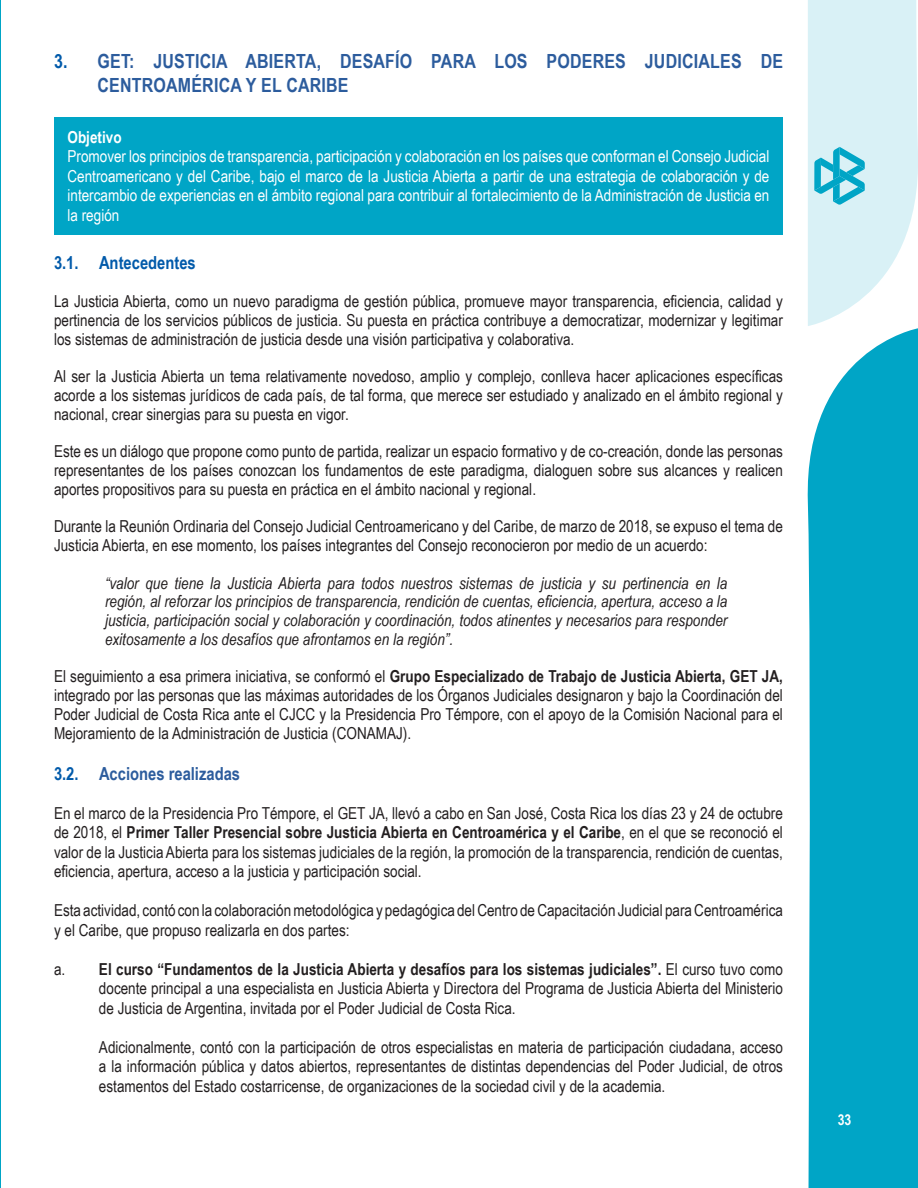
<style>
.page{position:relative;width:918px;height:1188px;background:#fff}
.page>*{position:absolute;margin:0;border:0;box-sizing:border-box;transform-origin:0 0}
.t1{font:700 19.5px/23.4px "Arial Narrow";letter-spacing:.01em;color:#2c5c9d}
.t2{font:700 18px "Arial Narrow";color:#2c5c9d}
.t3{font:700 18px "Arial Narrow";color:#015aaa}
.t4{font:16.5px/18.8px "Arial Narrow";color:#231f20;text-align:justify}
.t5{font:italic 16.5px/18.8px "Arial Narrow";color:#231f20;text-align:justify}
.t6{font:16.5px/19.5px "Arial Narrow";color:#fff;text-align:justify}
.t7{font:700 16.5px "Arial Narrow";color:#fff}
.t8{font:700 15px "Arial Narrow";color:#fff}
.s1{color:#015aaa}
.s2{font-weight:700}
.s3{font-family:"Minion Pro";font-weight:400;font-style:italic}
</style>
<div class="page">
<div style="left:54px;top:117px;width:729px;height:117px;background:#00a5c6"></div>
<div style="left:807px;top:328px;width:111px;height:860px;background:#00a5c6"></div>
<svg style="left:808px;top:0;width:110px;height:326px;background:#d5eff5"></svg>
<hr style="left:0;top:0;width:1px;height:1188px;background:#00a5c6">
<p class="t1" style="left:98px;top:49px;width:687px;text-indent:-44px"><span class="s1">3.</span> GET: JUSTICIA ABIERTA, DESAFÍO PARA LOS PODERES JUDICIALES DE<br>CENTROAMÉRICA Y EL CARIBE</p>
<p class="t7" style="left:68px;top:124px;width:56px">Objetivo</p>
<p class="t6" style="left:68px;top:146px;width:703px">Promover los principios de transparencia, participación y colaboración en los países que conforman el Consejo Judicial Centroamericano y del Caribe, bajo el marco de la Justicia Abierta a partir de una estrategia de colaboración y de intercambio de experiencias en el ámbito regional para contribuir al fortalecimiento de la Administración de Justicia en la región</p>
<p class="t3" style="left:54px;top:249px;width:143px">3.1. Antecedentes</p>
<p class="t4" style="left:54px;top:292px;width:730px">La Justicia Abierta, como un nuevo paradigma de gestión pública, promueve mayor transparencia, eficiencia, calidad y pertinencia de los servicios públicos de justicia. Su puesta en práctica contribuye a democratizar, modernizar y legitimar los sistemas de administración de justicia desde una visión participativa y colaborativa.</p>
<p class="t4" style="left:54px;top:367px;width:730px">Al ser la Justicia Abierta un tema relativamente novedoso, amplio y complejo, conlleva hacer aplicaciones específicas acorde a los sistemas jurídicos de cada país, de tal forma, que merece ser estudiado y analizado en el ámbito regional y nacional, crear sinergias para su puesta en vigor.</p>
<p class="t4" style="left:54px;top:442px;width:730px">Este es un diálogo que propone como punto de partida, realizar un espacio formativo y de co-creación, donde las personas representantes de los países conozcan los fundamentos de este paradigma, dialoguen sobre sus alcances y realicen aportes propositivos para su puesta en práctica en el ámbito nacional y regional.</p>
<p class="t4" style="left:54px;top:517px;width:730px">Durante la Reunión Ordinaria del Consejo Judicial Centroamericano y del Caribe, de marzo de 2018, se expuso el tema de<br>Justicia Abierta, en ese momento, los países integrantes del Consejo reconocieron por medio de un acuerdo:</p>
<p class="t5" style="left:105px;top:573px;width:624px">“valor que tiene la Justicia Abierta para todos nuestros sistemas de justicia y su pertinencia en la región, al reforzar los principios de transparencia, rendición de cuentas, eficiencia, apertura, acceso a la justicia, participación social y colaboración y coordinación, todos atinentes y necesarios para responder exitosamente a los desafíos que afrontamos en la región”.</p>
<p class="t4" style="left:54px;top:667px;width:731px">El seguimiento a esa primera iniciativa, se conformó el <span class="s2">Grupo Especializado de Trabajo de Justicia Abierta, GET JA, </span>integrado por las personas que las máximas autoridades de los Órganos Judiciales designaron y bajo la Coordinación del Poder Judicial de Costa Rica ante el CJCC y la Presidencia Pro Témpore, con el apoyo de la Comisión Nacional para el Mejoramiento de la Administración de Justicia (CONAMAJ).</p>
<p class="t2" style="left:54px;top:760px;width:188px"><span class="s1">3.2.</span> Acciones realizadas</p>
<p class="t4" style="left:54px;top:803px;width:731px;line-height:19.5px">En el marco de la Presidencia Pro Témpore, el GET JA, llevó a cabo en San José, Costa Rica los días 23 y 24 de octubre de 2018, el <span class="s2">Primer Taller Presencial sobre Justicia Abierta en Centroamérica y el Caribe</span>, en el que se reconoció el valor de la Justicia Abierta para los sistemas judiciales de la región, la promoción de la transparencia, rendición de cuentas, eficiencia, apertura, acceso a la justicia y participación social.</p>
<p class="t4" style="left:54px;top:900px;width:730px;line-height:19.5px">Esta actividad, contó con la colaboración metodológica y pedagógica del Centro de Capacitación Judicial para Centroamérica y el Caribe, que propuso realizarla en dos partes:</p>
<p class="t4" style="left:99px;top:959px;width:685px;line-height:19.5px;text-indent:-45px">a. <span class="s2">El curso “Fundamentos de la Justicia Abierta y desafíos para los sistemas judiciales”.</span> El curso tuvo como docente principal a una especialista en Justicia Abierta y Directora del Programa de Justicia Abierta del Ministerio de Justicia de Argentina, invitada por el Poder Judicial de Costa Rica.</p>
<p class="t4" style="left:99px;top:1037px;width:685px;line-height:19.5px">Adicionalmente, contó con la participación de otros especialistas en materia de participación ciudadana, acceso a la información pública y datos abiertos, representantes de distintas dependencias del Poder Judicial, de otros estamentos del Estado costarricense, de organizaciones de la sociedad civil y de la academia.</p>
<p class="t8" style="left:838px;top:1109px;width:34px">33 <span class="s3">33</span></p>
</div>
